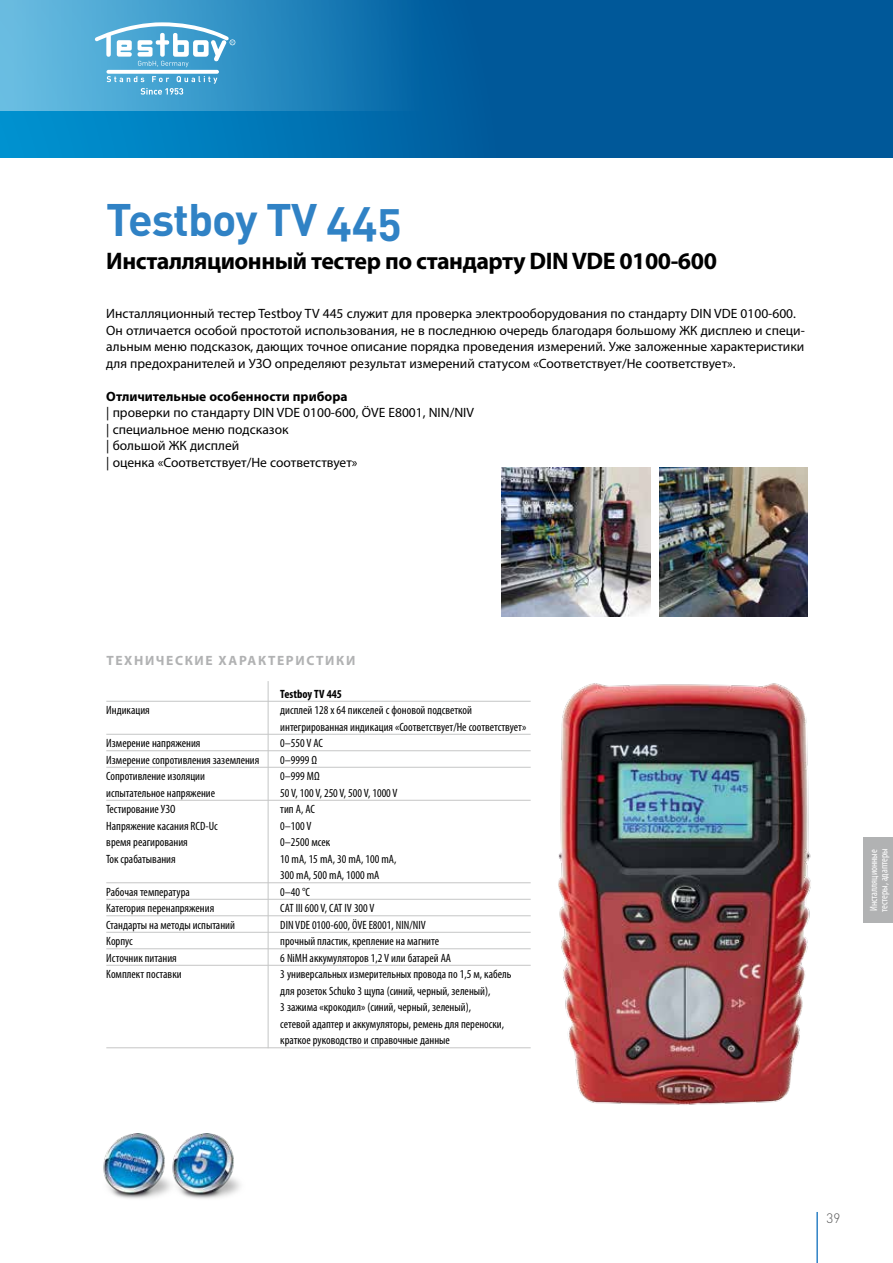
<style>
.page{position:relative;width:893px;height:1263px;background:#fff}
.page>*{position:absolute;margin:0;border:0;box-sizing:border-box;transform-origin:0 0}
.t1{font:45px "DIN Bold Alternate";letter-spacing:-.02em;color:#3082c5}
.t2{font:700 24px "Myriad Pro";letter-spacing:-.02em;color:#000}
.t3{font:13.5px/16.5px "Myriad Pro";color:#000}
.t4{font:700 13.5px "Myriad Pro";color:#000}
.t5{font:700 13.5px "Myriad Pro";letter-spacing:.12em;color:#b1b2b3}
.t6{font:300 13.5px "DIN";color:#565656}
.t7{font:condensed 12px/16.5px "Myriad Pro";color:#000}
.t8{font:700 condensed 12px "Myriad Pro";color:#000}
.t9{font:condensed 10.5px/10.5px "Myriad Pro";color:#fff}
</style>
<div class="page">
<svg style="left:0;top:0;width:893px;height:157px;background:#0060a0"></svg>
<div style="left:0;top:0;width:425px;height:111px;background:linear-gradient(to right,#6cc3e6,#0066a7)"></div>
<svg style="left:106px;top:70px;width:113px;height:4px"></svg>
<svg style="left:107px;top:76px;width:110px;height:19px;background:#5baed6"></svg>
<svg style="left:95px;top:22px;width:140px;height:45px"></svg>
<hr style="left:816px;top:1212px;width:2px;height:51px;background:#3082c5">
<img style="left:103px;top:1133px;width:66px;height:66px">
<img style="left:169px;top:1133px;width:72px;height:66px">
<img style="left:659px;top:468px;width:149px;height:149px">
<img style="left:502px;top:468px;width:149px;height:149px">
<img style="left:519px;top:683px;width:292px;height:422px">
<div style="left:863px;top:838px;width:30px;height:85px;background:#b1b2b3"></div>
<hr style="left:106px;top:701px;width:425px;height:1px;background:#c5c6c6">
<hr style="left:106px;top:734px;width:425px;height:1px;background:#c5c6c6">
<hr style="left:106px;top:750px;width:425px;height:1px;background:#c5c6c6">
<hr style="left:106px;top:767px;width:425px;height:1px;background:#c5c6c6">
<hr style="left:106px;top:800px;width:425px;height:1px;background:#c5c6c6">
<hr style="left:106px;top:882px;width:425px;height:1px;background:#c5c6c6">
<hr style="left:106px;top:899px;width:425px;height:1px;background:#c5c6c6">
<hr style="left:106px;top:915px;width:425px;height:1px;background:#c5c6c6">
<hr style="left:106px;top:932px;width:425px;height:1px;background:#c5c6c6">
<hr style="left:106px;top:948px;width:425px;height:1px;background:#c5c6c6">
<hr style="left:106px;top:965px;width:425px;height:1px;background:#c5c6c6">
<hr style="left:106px;top:1047px;width:425px;height:1px;background:#c5c6c6">
<hr style="left:268px;top:681px;width:1px;height:367px;background:#c5c6c6">
<h1 class="t1" style="left:106px;top:190px;width:297px">Testboy TV 445</h1>
<h2 class="t2" style="left:106px;top:247px;width:612px">Инсталляционный тестер по стандарту DIN VDE 0100-600</h2>
<p class="t3" style="left:106px;top:305px;width:700px">Инсталляционный тестер Testboy TV 445 служит для проверка электрооборудования по стандарту DIN VDE 0100-600.<br>Он отличается особой простотой использования, не в последнюю очередь благодаря большому ЖК дисплею и специ&shy;альным меню подсказок, дающих точное описание порядка проведения измерений. Уже заложенные характеристики для предохранителей и УЗО определяют результат измерений статусом «Соответствует/Не соответствует».</p>
<p class="t4" style="left:106px;top:388px;width:243px">Отличительные особенности прибора</p>
<p class="t3" style="left:106px;top:404px;width:369px">| проверки по стандарту DIN VDE 0100-600, ÖVE E8001, NIN/NIV | специальное меню подсказок<br>| большой ЖК дисплей<br>| оценка «Соответствует/Не соответствует»</p>
<p class="t5" style="left:106px;top:652px;width:133px">Технические хара</p>
<p class="t5" style="left:258px;top:652px;width:97px">ктеристи ки</p>
<p class="t8" style="left:280px;top:687px;width:63px">Testboy TV 445</p>
<p class="t7" style="left:106px;top:702px;width:45px">Индикация</p>
<p class="t7" style="left:280px;top:702px;width:247px">дисплей 128 x 64 пикселей с фоновой подсветкой интегрированная индикация «Соответствует/Не соответствует»</p>
<p class="t7" style="left:106px;top:735px;width:96px">Измерение напряжения</p>
<p class="t7" style="left:280px;top:735px;width:44px">0–550 V AC</p>
<p class="t7" style="left:106px;top:752px;width:155px">Измерение сопротивления заземления</p>
<p class="t7" style="left:280px;top:752px;width:38px">0–9999 Ω</p>
<p class="t7" style="left:106px;top:768px;width:100px">Сопротивление изоляции</p>
<p class="t7" style="left:280px;top:768px;width:41px">0–999 MΩ</p>
<p class="t7" style="left:106px;top:785px;width:110px">испытательное напряжение</p>
<p class="t7" style="left:280px;top:785px;width:119px">50 V, 100 V, 250 V, 500 V, 1000 V</p>
<p class="t7" style="left:106px;top:801px;width:71px">Тестирование УЗО</p>
<p class="t7" style="left:280px;top:801px;width:36px">тип A, AC</p>
<p class="t7" style="left:106px;top:818px;width:113px">Напряжение касания RCD-Uc</p>
<p class="t7" style="left:280px;top:818px;width:33px">0–100 V</p>
<p class="t7" style="left:106px;top:834px;width:83px">время реагирования</p>
<p class="t7" style="left:280px;top:834px;width:51px">0–2500 мсек</p>
<p class="t7" style="left:106px;top:851px;width:71px">Ток срабатывания</p>
<p class="t7" style="left:280px;top:851px;width:118px">10 mA, 15 mA, 30 mA, 100 mA,<br>300 mA, 500 mA, 1000 mA</p>
<p class="t7" style="left:106px;top:884px;width:85px">Рабочая температура</p>
<p class="t7" style="left:280px;top:884px;width:31px">0–40 °C</p>
<p class="t7" style="left:106px;top:900px;width:109px">Категория перенапряжения</p>
<p class="t7" style="left:280px;top:900px;width:96px">CAT III 600 V, CAT IV 300 V</p>
<p class="t7" style="left:106px;top:917px;width:130px">Стандарты на методы испытаний</p>
<p class="t7" style="left:280px;top:917px;width:147px">DIN VDE 0100-600, ÖVE E8001, NIN/NIV</p>
<p class="t7" style="left:106px;top:933px;width:28px">Корпус</p>
<p class="t7" style="left:280px;top:933px;width:160px">прочный пластик, крепление на магните</p>
<p class="t7" style="left:106px;top:950px;width:72px">Источник питания</p>
<p class="t7" style="left:280px;top:950px;width:172px">6 NiMH аккумуляторов 1,2 V или батарей AA</p>
<p class="t7" style="left:106px;top:966px;width:77px">Комплект поставки</p>
<p class="t7" style="left:280px;top:966px;width:233px">3 универсальных измерительных провода по 1,5 м, кабель для розеток Schuko 3 щупа (синий, черный, зеленый),<br>3 зажима «крокодил» (синий, черный, зеленый),<br>сетевой адаптер и аккумуляторы, ремень для переноски, краткое руководство и справочные данные</p>
<p class="t9" style="left:869px;top:912px;width:65px;rotate:-90deg">Инсталляционные тестеры, адаптеры</p>
<p class="t6" style="left:826px;top:1210px;width:15px">39</p>
</div>
